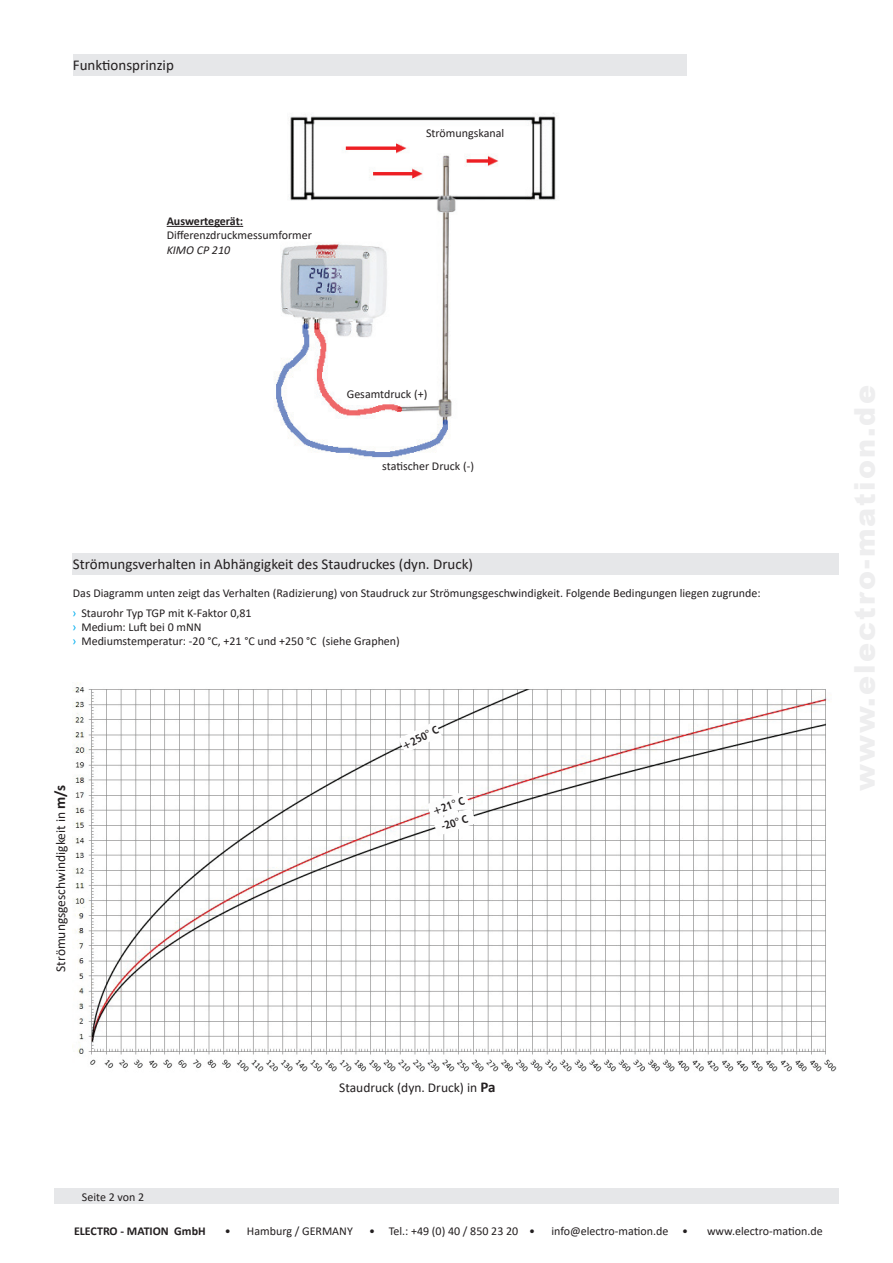
<style>
.page{position:relative;width:893px;height:1263px;background:#fff}
.page>*{position:absolute;margin:0;border:0;box-sizing:border-box;transform-origin:0 0}
.t1{font:15px "Calibri";color:#231f20}
.t2{font:13.5px "Calibri";color:#231f20}
.t3{font:12px/19.5px "Calibri";color:#231f20}
.t4{font:700 12px "Calibri";color:#231f20}
.t5{font:italic 12px "Calibri";color:#231f20}
.t6{font:11.25px/17.9px "Humanist 777 BT Bold Condensed B";color:#231f20}
.s1{font-family:"Humanist 777 BT Roman B";color:#00aeef}
.s2{font-weight:700;font-size:15px}
</style>
<div class="page">
<img style="left:185px;top:113px;width:371px;height:345px">
<div style="left:54px;top:1189px;width:785px;height:15px;background:#e6e7e9"></div>
<div style="left:73px;top:54px;width:613px;height:22px;background:#e6e7e9"></div>
<div style="left:73px;top:553px;width:766px;height:22px;background:#e6e7e9"></div>
<img style="left:73px;top:682px;width:764px;height:390px">
<hr style="left:167px;top:226px;width:76px;height:1px;background:#231f20">
<svg style="left:427px;top:791px;width:49px;height:45px"></svg>
<svg style="left:398px;top:721px;width:44px;height:32px"></svg>
<p class="t1" style="left:73px;top:54px;width:103px">Funktionsprinzip</p>
<p class="t4" style="left:167px;top:213px;width:78px">Auswertegerät:</p>
<p class="t3" style="left:167px;top:225px;width:147px">Differenzdruckmessumformer</p>
<p class="t5" style="left:167px;top:241px;width:65px">KIMO CP 210</p>
<p class="t3" style="left:426px;top:123px;width:80px">Strömungskanal</p>
<p class="t3" style="left:347px;top:384px;width:82px">Gesamtdruck (+)</p>
<p class="t3" style="left:382px;top:456px;width:93px">statischer Druck (-)</p>
<p class="t1" style="left:73px;top:554px;width:402px">Strömungsverhalten in Abhängigkeit des Staudruckes (dyn. Druck)</p>
<p class="t3" style="left:73px;top:583px;width:689px">Das Diagramm unten zeigt das Verhalten (Radizierung) von Staudruck zur Strömungsgeschwindigkeit. Folgende Bedingungen liegen zugrunde: <span class="s1">›</span> Staurohr Typ TGP mit K-Faktor 0,81</p>
<p class="t3" style="left:73px;top:620px;width:328px;line-height:14.2px"><span class="s1">›</span> Medium: Luft bei 0 mNN<br><span class="s1">›</span> Mediumstemperatur: -20 °C, +21 °C und +250 °C (siehe Graphen)</p>
<p class="t2" style="left:51px;top:972px;width:188px;rotate:-90deg">Strömungsgeschwindigkeit in <span class="s2">m/s</span></p>
<p class="t6" style="left:399px;top:738px;width:41px;rotate:-26deg">+250° C</p>
<p class="t6" style="left:430px;top:802px;width:35px;rotate:-19deg">+21° C -20° C</p>
<p class="t2" style="left:339px;top:1078px;width:158px">Staudruck (dyn. Druck) in <span class="s2">Pa</span></p>
<p class="t3" style="left:82px;top:1186px;width:64px">Seite 2 von 2</p>
<p class="t4" style="left:74px;top:1223px;width:133px">ELECTRO - MATION GmbH</p>
<p class="t3" style="left:225px;top:1221px;width:130px">• Hamburg / GERMANY</p>
<p class="t3" style="left:369px;top:1221px;width:167px">• Tel.: +49 (0) 40 / 850 23 20 •</p>
<p class="t3" style="left:551px;top:1221px;width:138px">info@electro-mation.de •</p>
<p class="t3" style="left:707px;top:1221px;width:117px">www.electro-mation.de</p>
</div>
